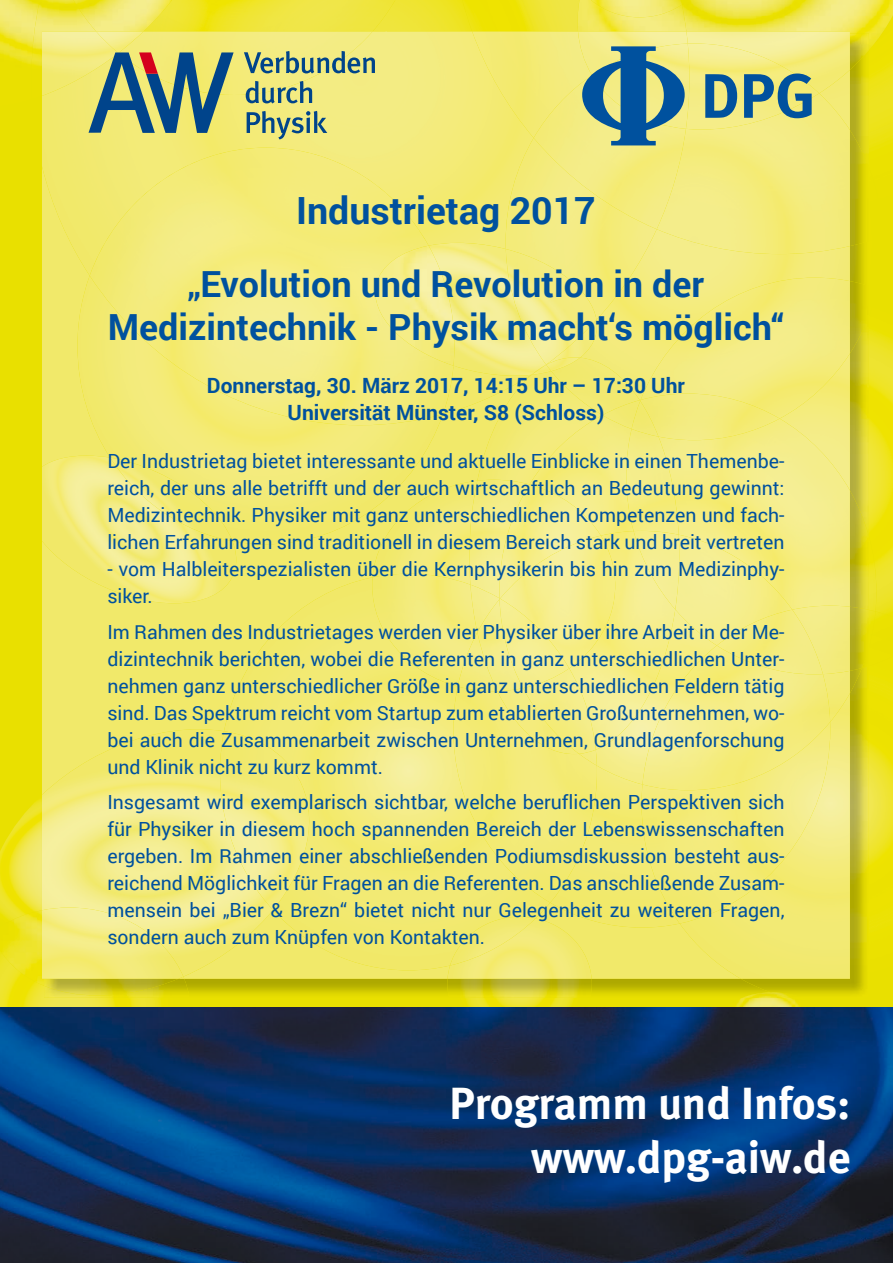
<style>
.page{position:relative;width:893px;height:1263px;background:#fff}
.page>*{position:absolute;margin:0;border:0;box-sizing:border-box;transform-origin:0 0}
.t1{font:700 45px/54px "Meta";color:#fff;text-align:right}
.t2{font:700 37.5px "Roboto";color:#00519e}
.t3{font:700 36px/43.2px "Roboto";color:#00519e;text-align:center}
.t4{font:700 21px/27px "Roboto";color:#00519e;text-align:center}
.t5{font:19.5px/27px "Roboto";color:#00519e;text-align:justify}
</style>
<div class="page">
<div style="left:0;top:106px;width:893px;height:902px;background:#e9e000"></div>
<img style="left:449px;top:998px;width:141px;height:10px">
<img style="left:0;top:986px;width:191px;height:22px">
<img style="left:869px;top:237px;width:14px;height:52px">
<img style="left:32px;top:0;width:430px;height:166px">
<img style="left:869px;top:50px;width:24px;height:187px">
<img style="left:869px;top:167px;width:13px;height:74px">
<img style="left:462px;top:0;width:115px;height:32px">
<img style="left:172px;top:0;width:223px;height:32px">
<img style="left:869px;top:289px;width:24px;height:322px">
<img style="left:869px;top:286px;width:8px;height:30px">
<img style="left:715px;top:998px;width:114px;height:10px">
<img style="left:686px;top:0;width:207px;height:50px">
<img style="left:577px;top:0;width:109px;height:32px">
<img style="left:591px;top:0;width:91px;height:17px">
<img style="left:23px;top:467px;width:19px;height:74px">
<img style="left:802px;top:666px;width:91px;height:336px">
<img style="left:869px;top:611px;width:24px;height:55px">
<img style="left:790px;top:998px;width:20px;height:3px">
<img style="left:869px;top:536px;width:7px;height:111px">
<img style="left:0;top:795px;width:42px;height:115px">
<img style="left:0;top:910px;width:44px;height:76px">
<img style="left:0;top:0;width:40px;height:106px">
<img style="left:31px;top:0;width:42px;height:99px">
<img style="left:73px;top:0;width:99px;height:32px">
<img style="left:0;top:1008px;width:893px;height:255px">
<img style="left:190px;top:979px;width:551px;height:19px">
<img style="left:447px;top:979px;width:145px;height:19px">
<img style="left:44px;top:979px;width:146px;height:19px">
<img style="left:850px;top:246px;width:19px;height:35px">
<img style="left:850px;top:70px;width:19px;height:60px">
<img style="left:850px;top:130px;width:19px;height:116px">
<img style="left:850px;top:353px;width:19px;height:137px">
<img style="left:850px;top:281px;width:19px;height:72px">
<img style="left:850px;top:34px;width:19px;height:36px">
<img style="left:741px;top:671px;width:128px;height:327px">
<img style="left:771px;top:992px;width:31px;height:6px">
<img style="left:850px;top:490px;width:19px;height:117px">
<img style="left:850px;top:671px;width:12px;height:22px">
<img style="left:850px;top:607px;width:19px;height:64px">
<img style="left:44px;top:979px;width:134px;height:16px">
<div style="left:42px;top:276px;width:638px;height:703px;background:#f1e96a"></div>
<img style="left:373px;top:481px;width:96px;height:93px">
<img style="left:77px;top:276px;width:366px;height:268px">
<div style="left:550px;top:784px;width:130px;height:143px;background:#f2e96e"></div>
<img style="left:597px;top:254px;width:253px;height:140px">
<img style="left:477px;top:375px;width:74px;height:105px">
<img style="left:469px;top:480px;width:60px;height:97px">
<img style="left:551px;top:358px;width:89px;height:57px">
<div style="left:453px;top:376px;width:78px;height:38px;background:#f1e868"></div>
<img style="left:42px;top:96px;width:98px;height:180px">
<img style="left:387px;top:32px;width:119px;height:211px">
<img style="left:140px;top:133px;width:49px;height:15px">
<div style="left:337px;top:32px;width:50px;height:116px;background:#f3ec83"></div>
<img style="left:189px;top:95px;width:148px;height:53px">
<img style="left:90px;top:148px;width:363px;height:277px">
<img style="left:506px;top:138px;width:151px;height:182px">
<img style="left:657px;top:93px;width:193px;height:161px">
<img style="left:472px;top:32px;width:106px;height:106px">
<img style="left:534px;top:75px;width:152px;height:154px">
<img style="left:143px;top:32px;width:230px;height:63px">
<img style="left:641px;top:278px;width:209px;height:141px">
<img style="left:688px;top:32px;width:162px;height:61px">
<img style="left:686px;top:44px;width:133px;height:86px">
<img style="left:578px;top:32px;width:110px;height:43px">
<img style="left:592px;top:44px;width:97px;height:85px">
<img style="left:42px;top:456px;width:196px;height:147px">
<img style="left:110px;top:458px;width:122px;height:83px">
<img style="left:546px;top:371px;width:5px;height:4px">
<img style="left:546px;top:365px;width:34px;height:6px">
<img style="left:429px;top:243px;width:117px;height:133px">
<img style="left:369px;top:246px;width:85px;height:120px">
<img style="left:506px;top:249px;width:90px;height:116px">
<svg style="left:533px;top:365px;width:12px;height:8px"></svg>
<img style="left:680px;top:722px;width:170px;height:257px">
<img style="left:641px;top:784px;width:189px;height:139px">
<img style="left:224px;top:577px;width:326px;height:393px">
<img style="left:450px;top:917px;width:86px;height:48px">
<img style="left:372px;top:574px;width:105px;height:112px">
<img style="left:453px;top:686px;width:144px;height:217px">
<img style="left:458px;top:632px;width:19px;height:59px">
<img style="left:470px;top:585px;width:29px;height:47px">
<img style="left:497px;top:691px;width:26px;height:63px">
<img style="left:477px;top:599px;width:46px;height:92px">
<img style="left:596px;top:750px;width:46px;height:34px">
<img style="left:529px;top:415px;width:97px;height:116px">
<img style="left:499px;top:484px;width:102px;height:114px">
<img style="left:569px;top:531px;width:106px;height:219px">
<img style="left:500px;top:536px;width:115px;height:132px">
<img style="left:602px;top:400px;width:38px;height:29px">
<img style="left:658px;top:419px;width:192px;height:191px">
<img style="left:675px;top:535px;width:117px;height:110px">
<img style="left:640px;top:394px;width:140px;height:46px">
<img style="left:626px;top:429px;width:53px;height:106px">
<img style="left:634px;top:531px;width:45px;height:78px">
<img style="left:632px;top:401px;width:26px;height:36px">
<img style="left:830px;top:674px;width:20px;height:48px">
<img style="left:642px;top:645px;width:188px;height:145px">
<img style="left:792px;top:606px;width:58px;height:68px">
<img style="left:717px;top:610px;width:106px;height:64px">
<img style="left:579px;top:750px;width:18px;height:16px">
<img style="left:523px;top:668px;width:73px;height:86px">
<img style="left:500px;top:599px;width:69px;height:89px">
<img style="left:42px;top:729px;width:231px;height:248px">
<img style="left:42px;top:907px;width:141px;height:72px">
<img style="left:220px;top:731px;width:100px;height:179px">
<img style="left:42px;top:32px;width:54px;height:64px">
<img style="left:96px;top:32px;width:47px;height:20px">
<svg style="left:705px;top:74px;width:107px;height:44px;background:#739a8e"></svg>
<svg style="left:582px;top:46px;width:103px;height:99px;background:#779d91"></svg>
<svg style="left:247px;top:111px;width:80px;height:28px;background:#aab881"></svg>
<svg style="left:246px;top:81px;width:66px;height:22px"></svg>
<svg style="left:244px;top:51px;width:131px;height:22px;background:#9aae84"></svg>
<svg style="left:89px;top:52px;width:145px;height:81px;background:#8b9f7b"></svg>
<p class="t2" style="left:296px;top:184px;width:301px">Industrietag 2017</p>
<p class="t3" style="left:108px;top:261px;width:678px">„Evolution und Revolution in der<br>Medizintechnik - Physik macht‘s möglich“</p>
<p class="t4" style="left:207px;top:371px;width:479px">Donnerstag, 30. März 2017, 14:15 Uhr – 17:30 Uhr<br>Universität Münster, S8 (Schloss)</p>
<p class="t5" style="left:107px;top:447px;width:679px">Der Industrietag bietet interessante und aktuelle Einblicke in einen Themenbe&shy;reich, der uns alle betrifft und der auch wirtschaftlich an Bedeutung gewinnt:<br>Medizintechnik. Physiker mit ganz unterschiedlichen Kompetenzen und fach&shy;lichen Erfahrungen sind traditionell in diesem Bereich stark und breit vertreten</p>
<p class="t5" style="left:107px;top:555px;width:679px">- vom Halbleiterspezialisten über die Kernphysikerin bis hin zum Medizinphy&shy;siker.</p>
<p class="t5" style="left:107px;top:618px;width:679px">Im Rahmen des Industrietages werden vier Physiker über ihre Arbeit in der Me&shy;dizintechnik berichten, wobei die Referenten in ganz unterschiedlichen Unter&shy;nehmen ganz unterschiedlicher Größe in ganz unterschiedlichen Feldern tätig sind. Das Spektrum reicht vom Startup zum etablierten Großunternehmen, wo&shy;bei auch die Zusammenarbeit zwischen Unternehmen, Grundlagenforschung und Klinik nicht zu kurz kommt.</p>
<p class="t5" style="left:107px;top:788px;width:679px">Insgesamt wird exemplarisch sichtbar, welche beruflichen Perspektiven sich für Physiker in diesem hoch spannenden Bereich der Lebenswissenschaften ergeben. Im Rahmen einer abschließenden Podiumsdiskussion besteht aus&shy;reichend Möglichkeit für Fragen an die Referenten. Das anschließende Zusam&shy;mensein bei „Bier &amp; Brezn“ bietet nicht nur Gelegenheit zu weiteren Fragen, sondern auch zum Knüpfen von Kontakten.</p>
<p class="t1" style="left:449px;top:1077px;width:402px">Programm und Infos: www.dpg-aiw.de</p>
</div>
